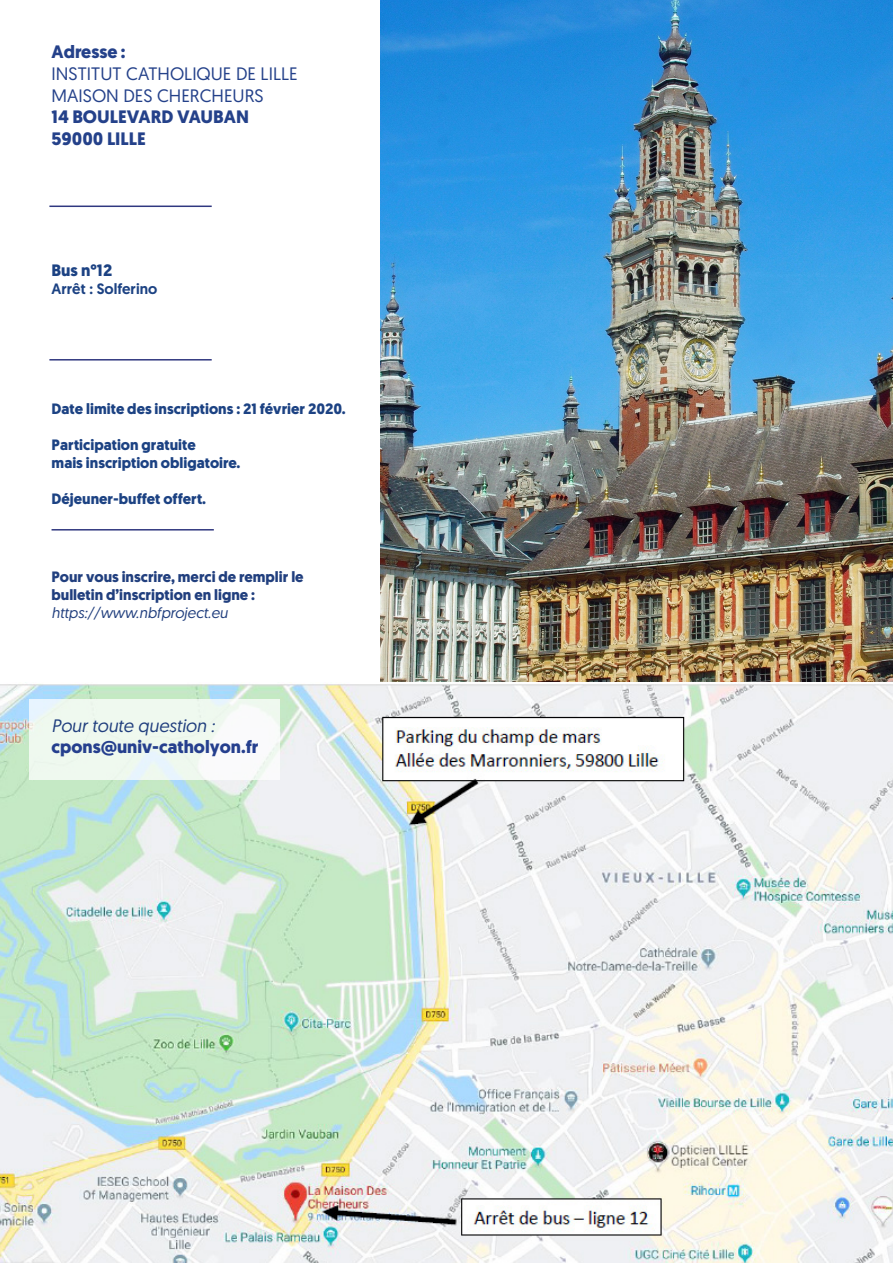
<style>
.page{position:relative;width:893px;height:1263px;background:#fff}
.page>*{position:absolute;margin:0;border:0;box-sizing:border-box;transform-origin:0 0}
.t1{font:18px "Geomanist";color:#24418a}
.t2{font:700 18px "Geomanist";color:#24418a}
.t3{font:700 18px "Geomanist";color:#253f8e}
.t4{font:italic 18px "Geomanist";color:#213f7e}
.t5{font:700 16.5px "Geomanist";color:#1c4283}
.t6{font:700 15px "Geomanist";color:#1c4283}
.t7{font:700 15px/18px "Geomanist";color:#213f7e}
.t8{font:italic 15px "Geomanist";color:#213f7e}
.t9{font:500 15px "Geomanist";color:#1c4283}
</style>
<div class="page">
<img style="left:380px;top:0;width:513px;height:682px">
<img style="left:0;top:682px;width:893px;height:581px">
<div style="left:29px;top:699px;width:251px;height:81px;background:linear-gradient(to right,#ebf8ed,#f6f9f8)"></div>
<hr style="left:49px;top:206px;width:163px;height:1px;background:#303880">
<hr style="left:52px;top:529px;width:162px;height:1px;background:#303880">
<hr style="left:49px;top:359px;width:163px;height:1px;background:#303880">
<p class="t2" style="left:52px;top:40px;width:75px">Adresse :</p>
<p class="t1" style="left:52px;top:62px;width:248px">INSTITUT CATHOLIQUE DE LILLE</p>
<p class="t1" style="left:52px;top:84px;width:214px">MAISON DES CHERCHEURS</p>
<p class="t2" style="left:52px;top:105px;width:199px">14 BOULEVARD VAUBAN</p>
<p class="t2" style="left:52px;top:126px;width:96px">59000 LILLE</p>
<p class="t5" style="left:52px;top:259px;width:62px">Bus n°12</p>
<p class="t9" style="left:52px;top:279px;width:107px">Arrêt : Solferino</p>
<p class="t6" style="left:52px;top:399px;width:296px">Date limite des inscriptions : 21 février 2020.</p>
<p class="t6" style="left:52px;top:435px;width:146px">Participation gratuite</p>
<p class="t6" style="left:52px;top:453px;width:190px">mais inscription obligatoire.</p>
<p class="t6" style="left:52px;top:489px;width:156px">Déjeuner-buffet offert.</p>
<p class="t7" style="left:52px;top:568px;width:254px">Pour vous inscrire, merci de remplir le bulletin d’inscription en ligne :</p>
<p class="t8" style="left:52px;top:603px;width:178px">https://www.nbfproject.eu</p>
<p class="t4" style="left:52px;top:714px;width:165px">Pour toute question :</p>
<p class="t3" style="left:52px;top:735px;width:209px">cpons@univ-catholyon.fr</p>
</div>
